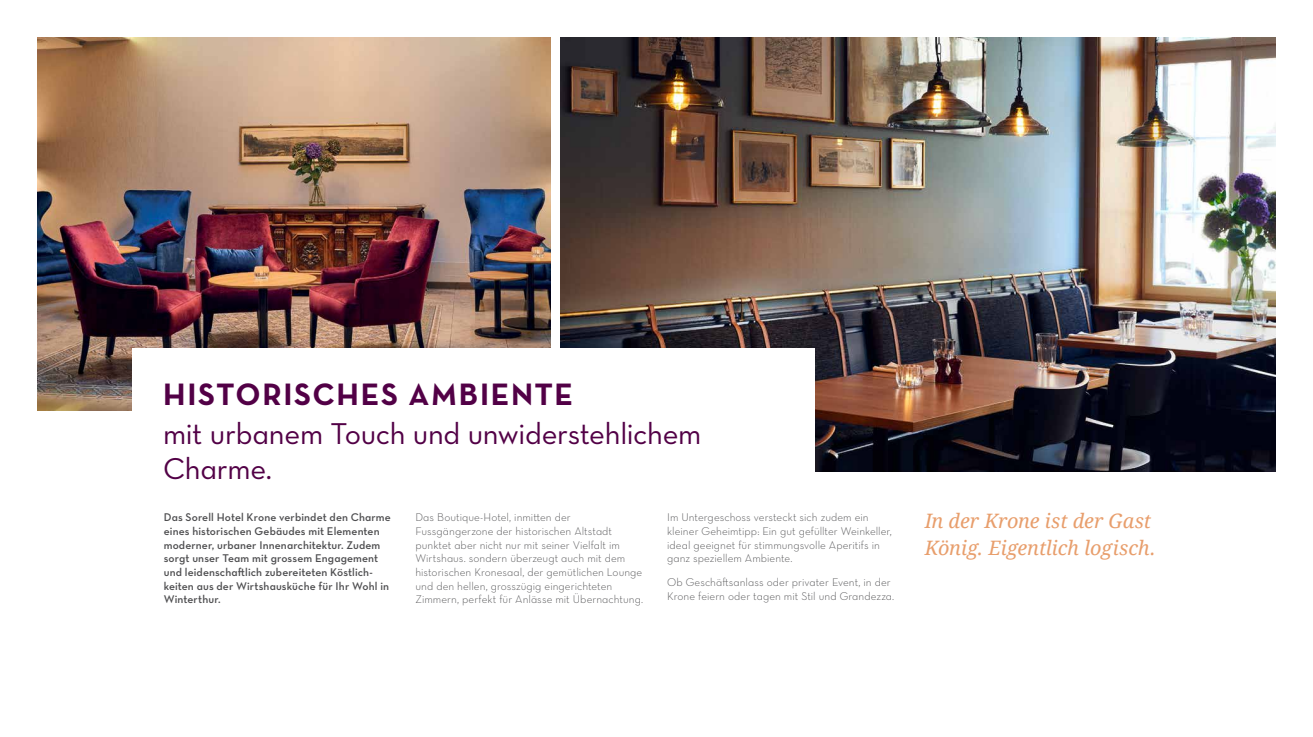
<style>
.page{position:relative;width:1313px;height:737px;background:#fff}
.page>*{position:absolute;margin:0;border:0;box-sizing:border-box;transform-origin:0 0}
.t1{font:31.5px "Neutraface Text Bold Alt";letter-spacing:.055em;color:#520046}
.t2{font:30.62px/35px "Neutraface Text Book Alt";letter-spacing:-.01em;color:#520046}
.t3{font:italic 19.86px/26.9px "Droid Serif";letter-spacing:-.005em;color:#e89e6c}
.t4{font:11.38px/13.7px "Neutraface Text Light Alt";letter-spacing:.005em;color:#4d4d4f}
.t5{font:11.38px/13.7px "Neutraface Text Demi Alt";letter-spacing:.01em;color:#4d4d4f}
</style>
<div class="page">
<img style="left:37px;top:37px;width:513px;height:373px">
<img style="left:560px;top:37px;width:715px;height:434px">
<div style="left:132px;top:348px;width:682px;height:157px;background:#fff"></div>
<h1 class="t1" style="left:163px;top:374px;width:411px">HISTORISCHES AMBIENTE</h1>
<h2 class="t2" style="left:163px;top:415px;width:539px">mit urbanem Touch und unwiderstehlichem<br>Charme.</h2>
<p class="t5" style="left:164px;top:510px;width:228px">Das Sorell Hotel Krone verbindet den Charme eines historischen Gebäudes mit Elementen moderner, urbaner Innenarchitektur. Zudem sorgt unser Team mit grossem Engagement und leidenschaftlich zubereiteten Köstlich&shy;keiten aus der Wirtshausküche für Ihr Wohl in Winterthur.</p>
<p class="t4" style="left:415px;top:510px;width:229px">Das Boutique-Hotel, inmitten der Fussgängerzone der historischen Altstadt punktet aber nicht nur mit seiner Vielfalt im Wirtshaus. sondern überzeugt auch mit dem historischen Kronesaal, der gemütlichen Lounge und den hellen, grosszügig eingerichteten Zimmern, perfekt für Anlässe mit Übernachtung.</p>
<p class="t4" style="left:667px;top:510px;width:226px">Im Untergeschoss versteckt sich zudem ein kleiner Geheimtipp: Ein gut gefüllter Weinkeller, ideal geeignet für stimmungsvolle Aperitifs in ganz speziellem Ambiente.</p>
<p class="t4" style="left:667px;top:575px;width:228px">Ob Geschäftsanlass oder privater Event, in der<br>Krone feiern oder tagen mit Stil und Grandezza.</p>
<h3 class="t3" style="left:924px;top:506px;width:232px">In der Krone ist der Gast<br>König. Eigentlich logisch.</h3>
</div>
